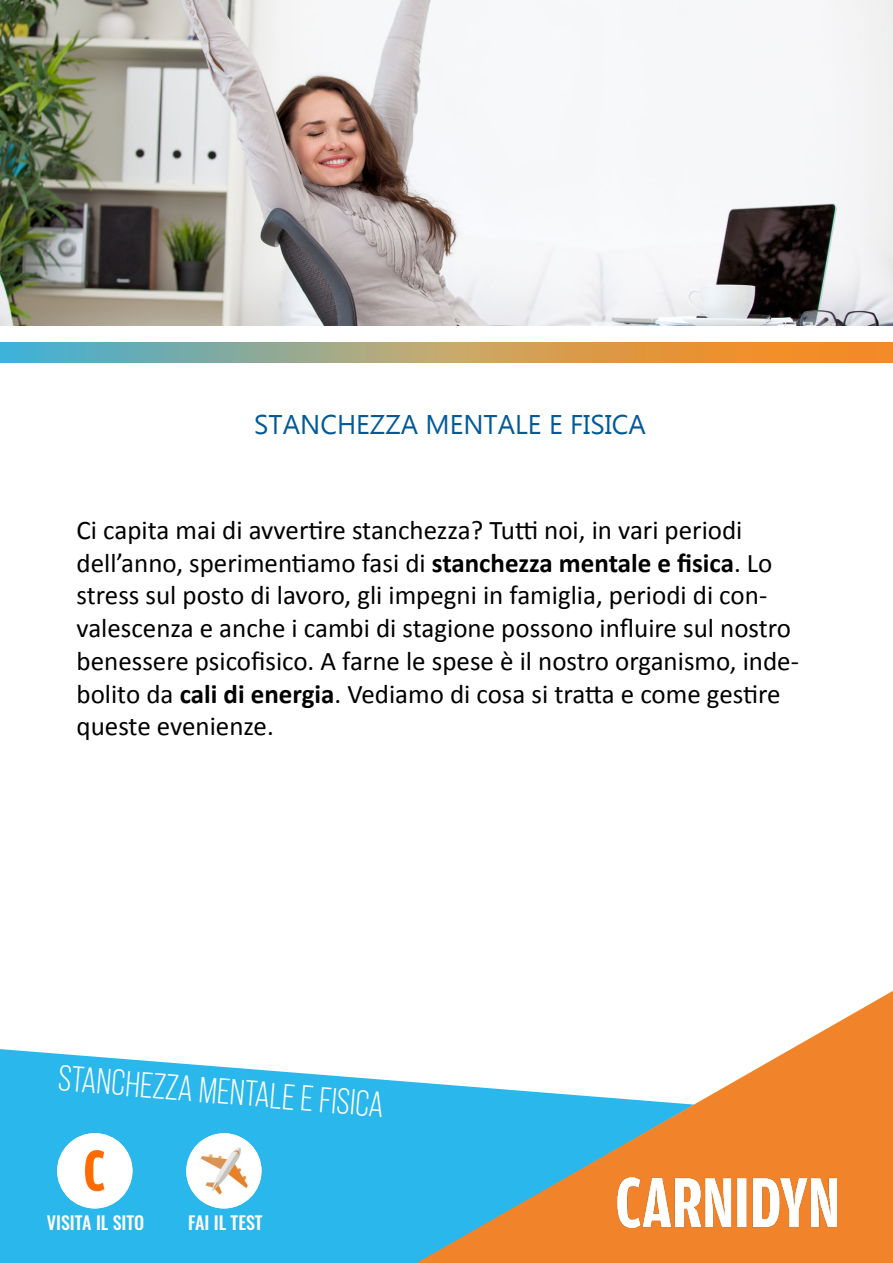
<style>
.page{position:relative;width:893px;height:1263px;background:#fff}
.page>*{position:absolute;margin:0;border:0;box-sizing:border-box;transform-origin:0 0}
.t1{font:36px "Bebas Neue Pro";color:#fff}
.t2{font:27px/32.7px "Calibri";color:#000}
.t3{font:27px "Ebrima";color:#005a98}
.t4{font:500 18px "Oswald";color:#fff}
.s1{font-weight:700}
</style>
<div class="page">
<svg style="left:0;top:1049px;width:417px;height:214px;background:#3cbded"></svg>
<svg style="left:417px;top:991px;width:476px;height:272px"></svg>
<svg style="left:0;top:343px;width:893px;height:19px;background:#b2a06f"></svg>
<img style="left:57px;top:1133px;width:75px;height:75px;border-radius:38px">
<img style="left:186px;top:1133px;width:75px;height:75px;border-radius:36px">
<img style="left:0;top:0;width:893px;height:325px">
<img style="left:618px;top:1178px;width:219px;height:49px">
<p class="t3" style="left:254px;top:405px;width:393px">STANCHEZZA MENTALE E FISICA</p>
<p class="t2" style="left:77px;top:513px;width:724px">Ci capita mai di avvertire stanchezza? Tutti noi, in vari periodi dell’anno, sperimentiamo fasi di <span class="s1">stanchezza mentale e fisica</span>. Lo stress sul posto di lavoro, gli impegni in famiglia, periodi di con&shy;valescenza e anche i cambi di stagione possono influire sul nostro benessere psicofisico. A farne le spese è il nostro organismo, inde&shy;bolito da <span class="s1">cali di energia</span>. Vediamo di cosa si tratta e come gestire queste evenienze.</p>
<h1 class="t1" style="left:60px;top:1057px;width:328px;rotate:5deg">STANCHEZZA MENTALE E FISICA</h1>
<p class="t4" style="left:47px;top:1207px;width:99px">VISITA IL SITO</p>
<p class="t4" style="left:188px;top:1207px;width:76px">FAI IL TEST</p>
</div>
